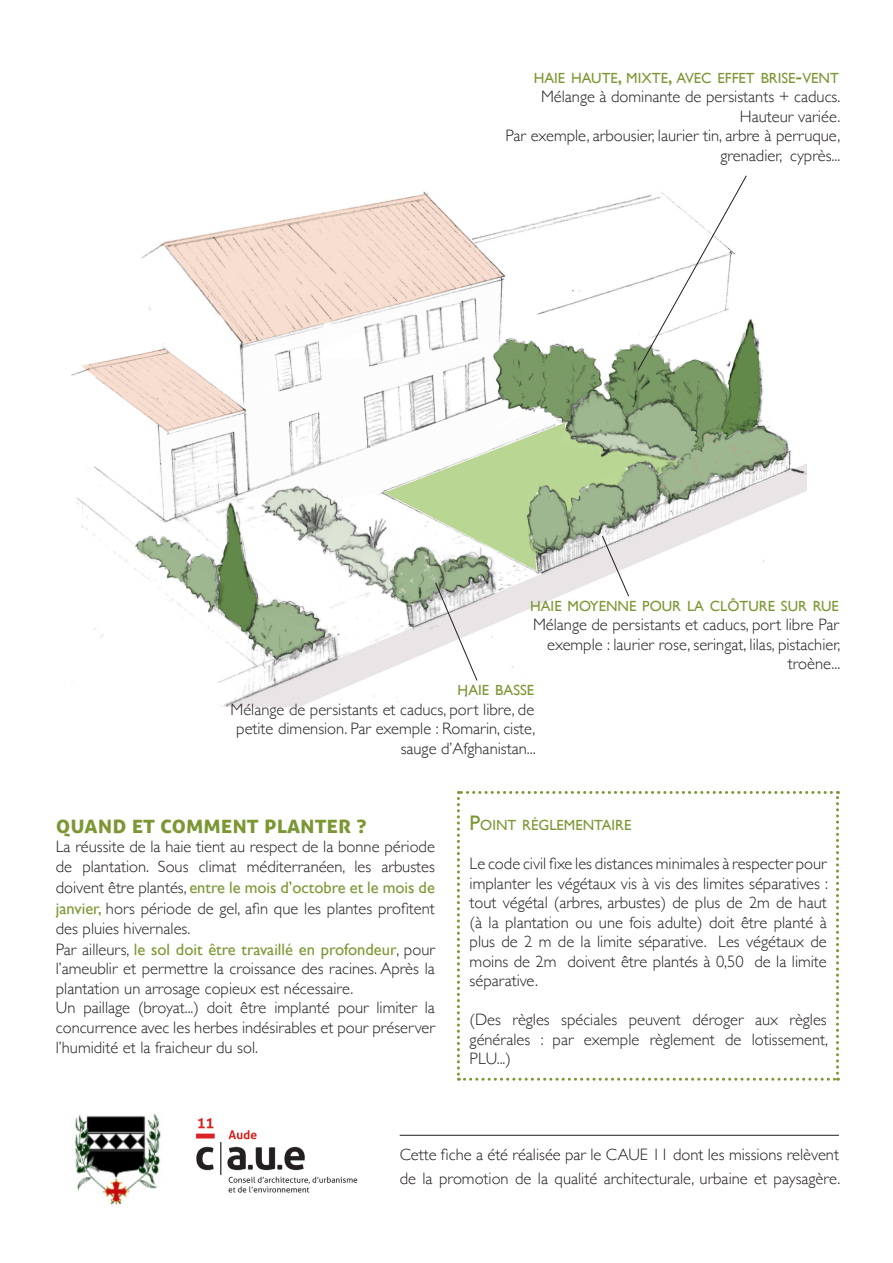
<style>
.page{position:relative;width:893px;height:1263px;background:#fff}
.page>*{position:absolute;margin:0;border:0;box-sizing:border-box;transform-origin:0 0}
.t1{font:700 24px "Aller";color:#7b9733}
.t2{font:300 16.5px/19.5px "Gill Sans";color:#231f20;text-align:justify}
.t3{font:14.7px "Gill Sans";color:#7b9733}
.s1{font-size:21px}
.s2{font-weight:400;color:#7b9733}
</style>
<div class="page">
<img style="left:195px;top:1117px;width:234px;height:76px">
<img style="left:74px;top:1113px;width:87px;height:92px">
<svg style="left:457px;top:791px;width:382px;height:290px"></svg>
<img style="left:72px;top:191px;width:735px;height:516px">
<svg style="left:637px;top:175px;width:110px;height:196px"></svg>
<svg style="left:601px;top:535px;width:29px;height:62px"></svg>
<svg style="left:435px;top:582px;width:43px;height:99px"></svg>
<hr style="left:400px;top:1135px;width:439px;height:1px;background:#231f20">
<p class="t3" style="left:534px;top:69px;width:307px">HAIE HAUTE<span class="s1">,</span> MIXTE<span class="s1">,</span> AVEC EFFET BRISE<span class="s1">-</span>VENT</p>
<p class="t2" style="left:541px;top:86px;width:301px">Mélange à dominante de persistants + caducs.</p>
<p class="t2" style="left:740px;top:106px;width:102px">Hauteur variée.</p>
<p class="t2" style="left:505px;top:125px;width:336px;text-align:right">Par exemple, arbousier, laurier tin, arbre à perruque, grenadier, cyprès...</p>
<p class="t3" style="left:530px;top:597px;width:309px">HAIE MOYENNE POUR LA CLÔTURE SUR RUE</p>
<p class="t2" style="left:533px;top:614px;width:309px;text-align:right">Mélange de persistants et caducs, port libre Par exemple : laurier rose, seringat, lilas, pistachier, troène...</p>
<p class="t3" style="left:458px;top:682px;width:77px">HAIE BASSE</p>
<p class="t2" style="left:230px;top:699px;width:307px;text-align:right">Mélange de persistants et caducs, port libre, de petite dimension. Par exemple : Romarin, ciste, sauge d’Afghanistan...</p>
<p class="t1" style="left:56px;top:810px;width:312px">quand et comment planter ?</p>
<p class="t2" style="left:56px;top:836px;width:381px">La réussite de la haie tient au respect de la bonne période de plantation. Sous climat méditerranéen, les arbustes</p>
<p class="t2" style="left:56px;top:876px;width:381px;line-height:20.4px">doivent être plantés, <span class="s2">entre le mois d’octobre et le mois de janvier,</span> hors période de gel, afin que les plantes profitent des pluies hivernales.</p>
<p class="t2" style="left:56px;top:939px;width:381px">Par ailleurs, <span class="s2">le sol doit être travaillé en profondeur</span>, pour l’ameublir et permettre la croissance des racines. Après la plantation un arrosage copieux est nécessaire.</p>
<p class="t2" style="left:56px;top:997px;width:381px">Un paillage (broyat...) doit être implanté pour limiter la concurrence avec les herbes indésirables et pour préserver l’humidité et la fraicheur du sol.</p>
<p class="t3" style="left:470px;top:816px;width:162px"><span class="s1">P</span>OINT RÉGLEMENTAIRE</p>
<p class="t2" style="left:470px;top:853px;width:360px">Le code civil fixe les distances minimales à respecter pour implanter les végétaux vis à vis des limites séparatives : tout végétal (arbres, arbustes) de plus de 2m de haut (à la plantation ou une fois adulte) doit être planté à plus de 2 m de la limite séparative. Les végétaux de moins de 2m doivent être plantés à 0,50 de la limite séparative.</p>
<p class="t2" style="left:470px;top:1009px;width:360px">(Des règles spéciales peuvent déroger aux règles générales : par exemple règlement de lotissement, PLU...)</p>
<p class="t2" style="left:400px;top:1141px;width:442px;line-height:24px">Cette fiche a été réalisée par le CAUE 11 dont les missions relèvent de la promotion de la qualité architecturale, urbaine et paysagère.</p>
</div>
